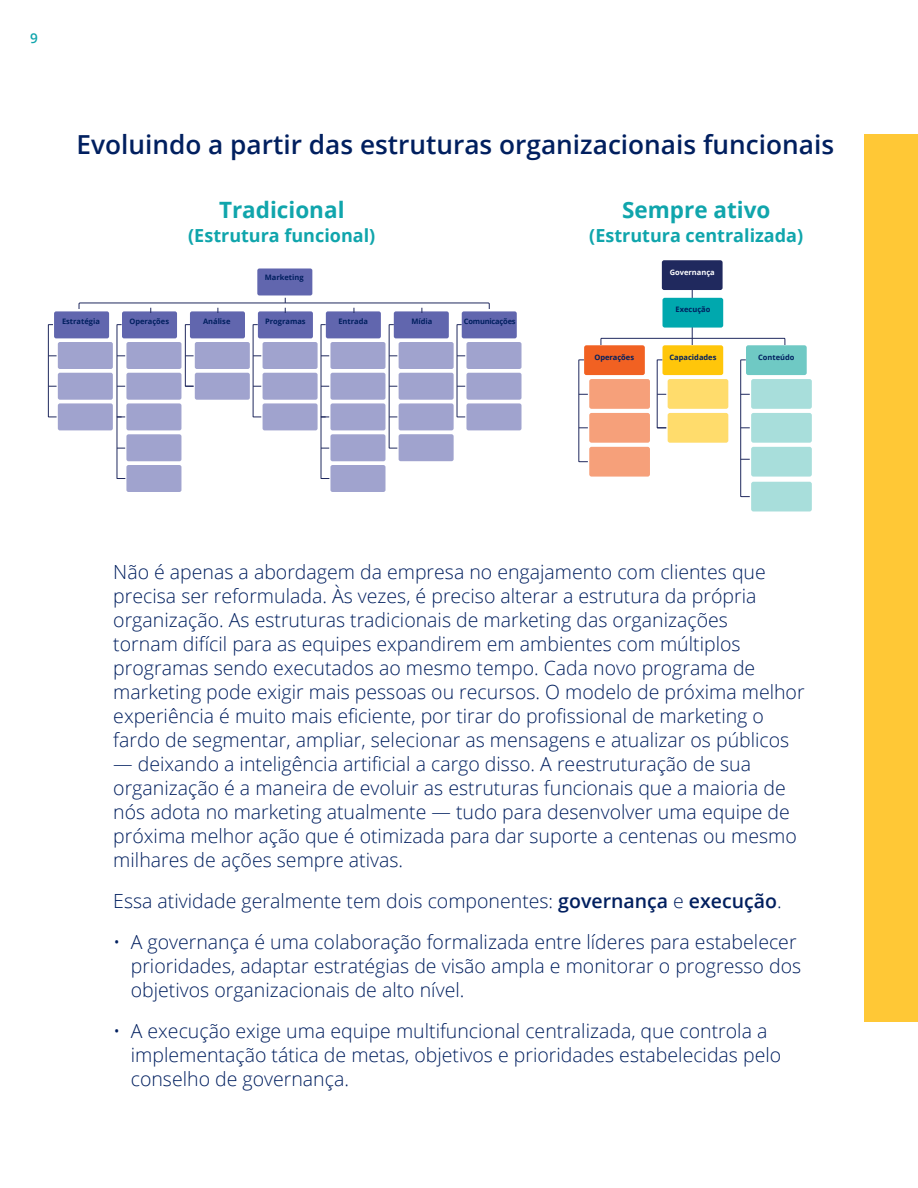
<style>
.page{position:relative;width:918px;height:1188px;background:#fff}
.page>*{position:absolute;margin:0;border:0;box-sizing:border-box;transform-origin:0 0}
.t1{font:600 26.25px "Open Sans";color:#001f5f}
.t2{font:700 22.5px "Open Sans";color:#10a5ac}
.t3{font:300 19.5px/24px "Open Sans";color:#001f5f}
.t4{font:700 18px "Open Sans";color:#10a5ac}
.t5{font:600 13.5px "Open Sans";color:#10a5ac}
.t6{font:700 7.5px "Open Sans";color:#001f5f}
.t7{font:700 7.5px "Open Sans";letter-spacing:-.025em;color:#001f5f}
.t8{font:700 7.5px "Open Sans";color:#fff}
.s1{font-weight:600}
</style>
<div class="page">
<div style="left:864px;top:134px;width:54px;height:888px;background:#ffc836"></div>
<svg style="left:600px;top:338px;width:186px;height:8px"></svg>
<hr style="left:692px;top:270px;width:1px;height:75px;background:#20295e">
<div style="left:663px;top:345px;width:60px;height:30px;background:#ffc60a;border-radius:2px"></div>
<div style="left:662px;top:260px;width:61px;height:30px;background:#20295e;border-radius:2px"></div>
<div style="left:668px;top:379px;width:60px;height:30px;background:#ffdc6c;border-radius:2px"></div>
<div style="left:668px;top:413px;width:60px;height:30px;background:#ffdc6c;border-radius:2px"></div>
<svg style="left:656px;top:359px;width:11px;height:70px"></svg>
<div style="left:746px;top:345px;width:61px;height:30px;background:#6fc9c4;border-radius:2px"></div>
<div style="left:751px;top:379px;width:61px;height:30px;background:#a8dedb;border-radius:2px"></div>
<div style="left:751px;top:413px;width:61px;height:30px;background:#a8dedb;border-radius:2px"></div>
<div style="left:751px;top:447px;width:61px;height:30px;background:#a8dedb;border-radius:2px"></div>
<div style="left:751px;top:482px;width:61px;height:30px;background:#a8dedb;border-radius:2px"></div>
<svg style="left:740px;top:359px;width:11px;height:138px"></svg>
<div style="left:584px;top:345px;width:61px;height:30px;background:#f16122;border-radius:2px"></div>
<div style="left:589px;top:379px;width:61px;height:30px;background:#f6a07a;border-radius:2px"></div>
<div style="left:589px;top:413px;width:61px;height:30px;background:#f6a07a;border-radius:2px"></div>
<div style="left:589px;top:447px;width:61px;height:30px;background:#f6a07a;border-radius:2px"></div>
<svg style="left:578px;top:359px;width:11px;height:103px"></svg>
<div style="left:663px;top:298px;width:60px;height:30px;background:#00a8ae;border-radius:2px"></div>
<div style="left:54px;top:311px;width:55px;height:27px;background:#6166ae;border-radius:2px"></div>
<div style="left:122px;top:311px;width:55px;height:27px;background:#6166ae;border-radius:2px"></div>
<div style="left:190px;top:311px;width:55px;height:27px;background:#6166ae;border-radius:2px"></div>
<div style="left:258px;top:311px;width:55px;height:27px;background:#6166ae;border-radius:2px"></div>
<div style="left:326px;top:311px;width:55px;height:27px;background:#6166ae;border-radius:2px"></div>
<div style="left:394px;top:311px;width:55px;height:27px;background:#6166ae;border-radius:2px"></div>
<div style="left:462px;top:311px;width:55px;height:27px;background:#6166ae;border-radius:2px"></div>
<div style="left:257px;top:269px;width:55px;height:26px;background:#6166ae;border-radius:2px"></div>
<div style="left:263px;top:342px;width:55px;height:27px;background:#a0a3ce;border-radius:2px"></div>
<div style="left:263px;top:373px;width:55px;height:27px;background:#a0a3ce;border-radius:2px"></div>
<div style="left:263px;top:403px;width:55px;height:27px;background:#a0a3ce;border-radius:2px"></div>
<div style="left:58px;top:342px;width:55px;height:27px;background:#a0a3ce;border-radius:2px"></div>
<div style="left:58px;top:373px;width:55px;height:27px;background:#a0a3ce;border-radius:2px"></div>
<div style="left:58px;top:403px;width:55px;height:27px;background:#a0a3ce;border-radius:2px"></div>
<svg style="left:48px;top:324px;width:9px;height:94px"></svg>
<div style="left:126px;top:342px;width:55px;height:27px;background:#a0a3ce;border-radius:2px"></div>
<div style="left:126px;top:373px;width:55px;height:27px;background:#a0a3ce;border-radius:2px"></div>
<div style="left:126px;top:403px;width:55px;height:27px;background:#a0a3ce;border-radius:2px"></div>
<div style="left:126px;top:434px;width:55px;height:27px;background:#a0a3ce;border-radius:2px"></div>
<div style="left:126px;top:465px;width:55px;height:27px;background:#a0a3ce;border-radius:2px"></div>
<svg style="left:116px;top:324px;width:10px;height:155px"></svg>
<div style="left:195px;top:342px;width:55px;height:27px;background:#a0a3ce;border-radius:2px"></div>
<div style="left:195px;top:373px;width:55px;height:27px;background:#a0a3ce;border-radius:2px"></div>
<svg style="left:185px;top:324px;width:9px;height:63px"></svg>
<svg style="left:252px;top:324px;width:10px;height:94px"></svg>
<div style="left:330px;top:342px;width:56px;height:27px;background:#a0a3ce;border-radius:2px"></div>
<div style="left:330px;top:373px;width:56px;height:27px;background:#a0a3ce;border-radius:2px"></div>
<div style="left:330px;top:403px;width:56px;height:27px;background:#a0a3ce;border-radius:2px"></div>
<div style="left:330px;top:434px;width:56px;height:27px;background:#a0a3ce;border-radius:2px"></div>
<div style="left:330px;top:465px;width:56px;height:27px;background:#a0a3ce;border-radius:2px"></div>
<svg style="left:320px;top:324px;width:10px;height:155px"></svg>
<div style="left:399px;top:342px;width:55px;height:27px;background:#a0a3ce;border-radius:2px"></div>
<div style="left:399px;top:373px;width:55px;height:27px;background:#a0a3ce;border-radius:2px"></div>
<div style="left:399px;top:403px;width:55px;height:27px;background:#a0a3ce;border-radius:2px"></div>
<div style="left:399px;top:434px;width:55px;height:27px;background:#a0a3ce;border-radius:2px"></div>
<svg style="left:388px;top:324px;width:10px;height:125px"></svg>
<div style="left:466px;top:342px;width:56px;height:27px;background:#a0a3ce;border-radius:2px"></div>
<div style="left:466px;top:373px;width:56px;height:27px;background:#a0a3ce;border-radius:2px"></div>
<div style="left:466px;top:403px;width:56px;height:27px;background:#a0a3ce;border-radius:2px"></div>
<svg style="left:456px;top:324px;width:10px;height:94px"></svg>
<svg style="left:78px;top:298px;width:412px;height:15px"></svg>
<p class="t5" style="left:30px;top:29px;width:9px">9</p>
<h1 class="t1" style="left:76px;top:126px;width:759px">Evoluindo a partir das estruturas organizacionais funcionais</h1>
<p class="t2" style="left:219px;top:194px;width:127px">Tradicional</p>
<p class="t4" style="left:188px;top:223px;width:189px">(Estrutura funcional)</p>
<p class="t6" style="left:265px;top:272px;width:40px">Marketing</p>
<p class="t6" style="left:62px;top:316px;width:39px">Estratégia</p>
<p class="t6" style="left:129px;top:316px;width:41px">Operações</p>
<p class="t6" style="left:203px;top:316px;width:29px">Análise</p>
<p class="t6" style="left:265px;top:316px;width:42px">Programas</p>
<p class="t6" style="left:338px;top:316px;width:31px">Entrada</p>
<p class="t6" style="left:411px;top:316px;width:22px">Mídia</p>
<p class="t7" style="left:464px;top:316px;width:53px">Comunicações</p>
<p class="t2" style="left:622px;top:194px;width:150px">Sempre ativo</p>
<p class="t4" style="left:589px;top:223px;width:215px">(Estrutura centralizada)</p>
<p class="t8" style="left:670px;top:267px;width:46px">Governança</p>
<p class="t6" style="left:676px;top:304px;width:36px">Execução</p>
<p class="t6" style="left:594px;top:352px;width:41px">Operações</p>
<p class="t6" style="left:670px;top:352px;width:48px">Capacidades</p>
<p class="t6" style="left:758px;top:352px;width:38px">Conteúdo</p>
<p class="t3" style="left:113px;top:559px;width:693px">Não é apenas a abordagem da empresa no engajamento com clientes que precisa ser reformulada. Às vezes, é preciso alterar a estrutura da própria organização. As estruturas tradicionais de marketing das organizações<br>tornam difícil para as equipes expandirem em ambientes com múltiplos programas sendo executados ao mesmo tempo. Cada novo programa de marketing pode exigir mais pessoas ou recursos. O modelo de próxima melhor experiência é muito mais eficiente, por tirar do profissional de marketing o fardo de segmentar, ampliar, selecionar as mensagens e atualizar os públicos</p>
<p class="t3" style="left:113px;top:751px;width:685px">— deixando a inteligência artificial a cargo disso. A reestruturação de sua organização é a maneira de evoluir as estruturas funcionais que a maioria de nós adota no marketing atualmente — tudo para desenvolver uma equipe de próxima melhor ação que é otimizada para dar suporte a centenas ou mesmo milhares de ações sempre ativas.</p>
<p class="t3" style="left:113px;top:888px;width:670px">Essa atividade geralmente tem dois componentes: <span class="s1">governança</span> e <span class="s1">execução</span>.</p>
<p class="t3" style="left:131px;top:929px;width:672px;text-indent:-17px">• A governança é uma colaboração formalizada entre líderes para estabelecer prioridades, adaptar estratégias de visão ampla e monitorar o progresso dos objetivos organizacionais de alto nível.</p>
<p class="t3" style="left:131px;top:1018px;width:652px;text-indent:-17px">• A execução exige uma equipe multifuncional centralizada, que controla a implementação tática de metas, objetivos e prioridades estabelecidas pelo conselho de governança.</p>
</div>
